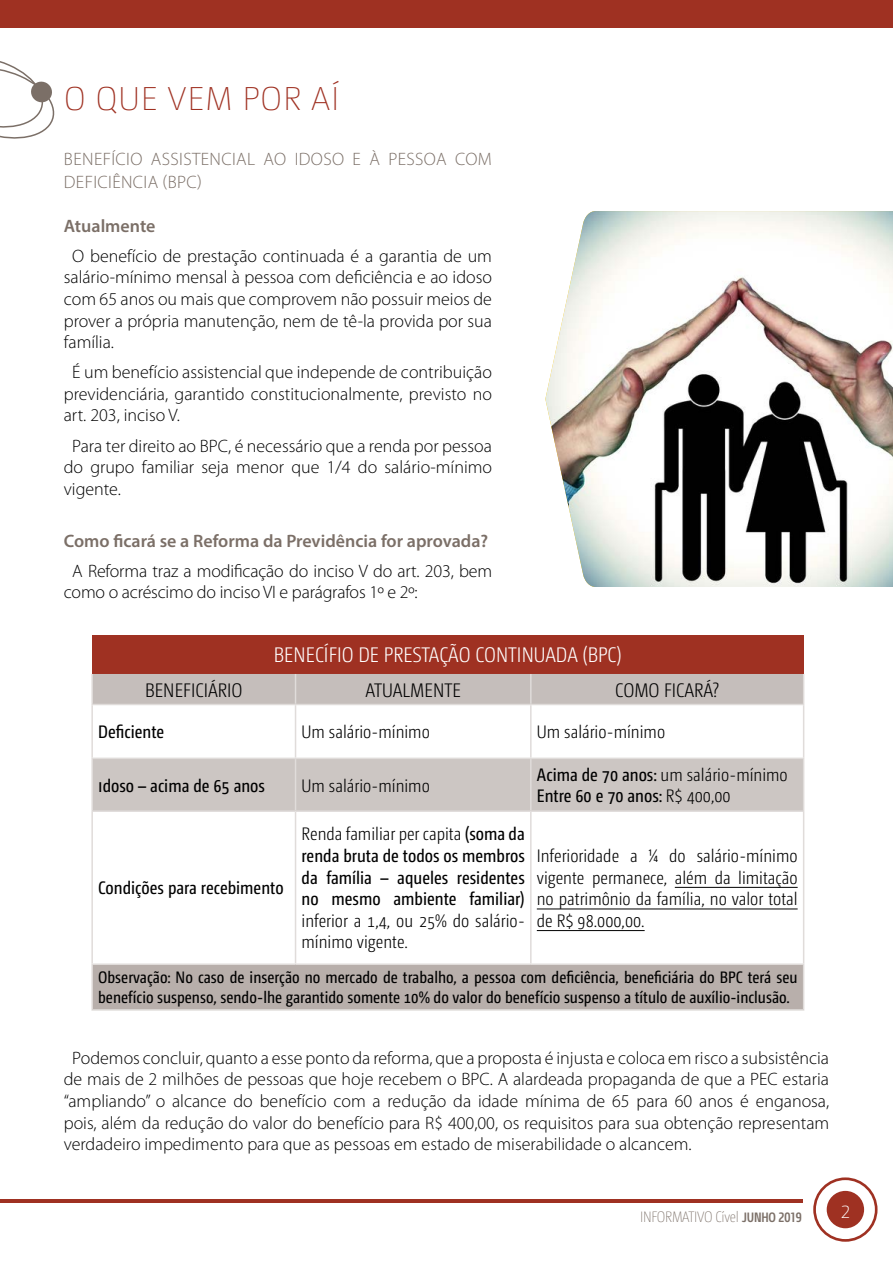
<style>
.page{position:relative;width:893px;height:1263px;background:#fff}
.page>*{position:absolute;margin:0;border:0;box-sizing:border-box;transform-origin:0 0}
.t1{font:200 33px "Camingo Dos Pro";letter-spacing:.025em;color:#9f3122}
.t2{font:200 22.5px "Camingo Dos Pro Cd";color:#fff}
.t3{font:300 21px "Camingo Dos Pro Cd";color:#fff}
.t4{font:300 19.5px "Camingo Dos Pro Cd";color:#000}
.t5{font:300 18px/21.6px "Myriad Pro";color:#000;text-align:justify}
.t6{font:18px/21.6px "Camingo Dos Pro Cd";color:#000}
.t7{font:300 18px/21.6px "Camingo Dos Pro Cd";color:#000}
.t8{font:300 18px/23.4px "Myriad Pro";letter-spacing:.02em;color:#7b6f67}
.t9{font:600 18px "Myriad Pro";color:#7b6f67}
.t10{font:16.5px/19.8px "Camingo Dos Pro Cd";color:#000}
.t11{font:200 15px "Camingo Dos Pro Cd";letter-spacing:-.02em;color:#7b6f67}
.s1{font-weight:300}
.s2{font-family:"Core Sans M57 Cn";font-weight:500;font-size:13.5px}
</style>
<div class="page">
<svg style="left:813px;top:1177px;width:64px;height:65px"></svg>
<hr style="left:0;top:1199px;width:803px;height:3px;background:#9f3122">
<div style="left:0;top:0;width:893px;height:28px;background:#9f3122"></div>
<svg style="left:0;top:61px;width:55px;height:78px"></svg>
<div style="left:92px;top:635px;width:712px;height:39px;background:#9f3122"></div>
<div style="left:93px;top:674px;width:710px;height:30px;background:#c5bebb"></div>
<div style="left:93px;top:759px;width:710px;height:51px;background:#ccc6c3"></div>
<div style="left:92px;top:964px;width:712px;height:46px;background:#b8afab"></div>
<hr style="left:91px;top:674px;width:2px;height:30px;background:#e0dcda">
<hr style="left:295px;top:674px;width:1px;height:30px;background:#e0dcda">
<hr style="left:530px;top:674px;width:2px;height:30px;background:#e0dcda">
<hr style="left:803px;top:674px;width:1px;height:30px;background:#e0dcda">
<hr style="left:91px;top:704px;width:205px;height:1px;background:#e0dcda">
<hr style="left:91px;top:705px;width:2px;height:53px;background:#e0dcda">
<hr style="left:296px;top:704px;width:235px;height:1px;background:#e0dcda">
<hr style="left:295px;top:705px;width:1px;height:53px;background:#e0dcda">
<hr style="left:531px;top:704px;width:273px;height:1px;background:#e0dcda">
<hr style="left:530px;top:705px;width:2px;height:53px;background:#e0dcda">
<hr style="left:803px;top:705px;width:1px;height:53px;background:#e0dcda">
<hr style="left:91px;top:758px;width:205px;height:1px;background:#e0dcda">
<hr style="left:91px;top:759px;width:2px;height:51px;background:#e0dcda">
<hr style="left:296px;top:758px;width:235px;height:1px;background:#e0dcda">
<hr style="left:295px;top:759px;width:1px;height:51px;background:#e0dcda">
<hr style="left:531px;top:758px;width:273px;height:1px;background:#e0dcda">
<hr style="left:530px;top:759px;width:2px;height:51px;background:#e0dcda">
<hr style="left:803px;top:759px;width:1px;height:51px;background:#e0dcda">
<hr style="left:91px;top:810px;width:205px;height:2px;background:#e0dcda">
<hr style="left:91px;top:812px;width:2px;height:151px;background:#e0dcda">
<hr style="left:296px;top:810px;width:235px;height:2px;background:#e0dcda">
<hr style="left:295px;top:812px;width:1px;height:151px;background:#e0dcda">
<hr style="left:531px;top:810px;width:273px;height:2px;background:#e0dcda">
<hr style="left:530px;top:812px;width:2px;height:151px;background:#e0dcda">
<hr style="left:803px;top:812px;width:1px;height:151px;background:#e0dcda">
<hr style="left:91px;top:963px;width:205px;height:2px;background:#e0dcda">
<hr style="left:91px;top:965px;width:2px;height:44px;background:#e0dcda">
<hr style="left:296px;top:963px;width:235px;height:2px;background:#e0dcda">
<hr style="left:531px;top:963px;width:273px;height:2px;background:#e0dcda">
<hr style="left:803px;top:965px;width:1px;height:44px;background:#e0dcda">
<hr style="left:91px;top:1009px;width:205px;height:2px;background:#e0dcda">
<hr style="left:296px;top:1009px;width:235px;height:2px;background:#e0dcda">
<hr style="left:531px;top:1009px;width:273px;height:2px;background:#e0dcda">
<hr style="left:675px;top:887px;width:123px;height:1px;background:#000">
<hr style="left:537px;top:908px;width:261px;height:1px;background:#000">
<hr style="left:537px;top:930px;width:108px;height:1px;background:#000">
<img style="left:545px;top:211px;width:348px;height:376px">
<h1 class="t1" style="left:64px;top:80px;width:277px">O QUE VEM POR AÍ</h1>
<p class="t8" style="left:64px;top:148px;width:429px">BENEFÍCIO ASSISTENCIAL AO IDOSO E À PESSOA COM<br>DEFICIÊNCIA (BPC)</p>
<p class="t9" style="left:64px;top:214px;width:93px">Atualmente</p>
<p class="t5" style="left:64px;top:245px;width:430px;text-indent:8px">O benefício de prestação continuada é a garantia de um salário-mínimo mensal à pessoa com deficiência e ao idoso com 65 anos ou mais que comprovem não possuir meios de prover a própria manutenção, nem de tê-la provida por sua família.</p>
<p class="t5" style="left:64px;top:362px;width:430px;text-indent:8px">É um benefício assistencial que independe de contribuição previdenciária, garantido constitucionalmente, previsto no art. 203, inciso V.</p>
<p class="t5" style="left:64px;top:435px;width:430px;text-indent:8px">Para ter direito ao BPC, é necessário que a renda por pessoa do grupo familiar seja menor que 1/4 do salário-mínimo vigente.</p>
<p class="t9" style="left:64px;top:529px;width:426px">Como ficará se a Reforma da Previdência for aprovada?</p>
<p class="t5" style="left:64px;top:560px;width:430px;text-indent:8px">A Reforma traz a modificação do inciso V do art. 203, bem como o acréscimo do inciso VI e parágrafos 1º e 2º:</p>
<p class="t3" style="left:274px;top:643px;width:350px">BENECÍFIO DE PRESTAÇÃO CONTINUADA (BPC)</p>
<p class="t4" style="left:145px;top:679px;width:99px">BENEFICIÁRIO</p>
<p class="t4" style="left:365px;top:679px;width:97px">ATUALMENTE</p>
<p class="t4" style="left:615px;top:679px;width:105px">COMO FICARÁ?</p>
<p class="t6" style="left:98px;top:721px;width:68px">Deficiente</p>
<p class="t7" style="left:302px;top:721px;width:130px">Um salário-mínimo</p>
<p class="t7" style="left:537px;top:721px;width:130px">Um salário-mínimo</p>
<p class="t6" style="left:98px;top:774px;width:168px">Idoso – acima de 65 anos</p>
<p class="t7" style="left:302px;top:774px;width:130px">Um salário-mínimo</p>
<p class="t6" style="left:537px;top:763px;width:252px">Acima de 70 anos: <span class="s1">um salário-mínimo<br></span>Entre 60 e 70 anos: <span class="s1">R$ 400,00</span></p>
<p class="t6" style="left:98px;top:877px;width:187px">Condições para recebimento</p>
<p class="t6" style="left:302px;top:823px;width:225px;text-align:justify"><span class="s1">Renda familiar per capita</span> (soma da renda bruta de todos os membros da família – aqueles residentes no mesmo ambiente familiar)</p>
<p class="t7" style="left:302px;top:910px;width:225px">inferior a 1,4, ou 25% do salário&shy;mínimo vigente.</p>
<p class="t7" style="left:537px;top:845px;width:262px;text-align:justify">Inferioridade a ¼ do salário-mínimo vigente permanece, além da limitação no patrimônio da família, no valor total de R$ 98.000,00.</p>
<p class="t10" style="left:98px;top:968px;width:701px">Observação: No caso de inserção no mercado de trabalho, a pessoa com deficiência, beneficiária do BPC terá seu benefício suspenso, sendo-lhe garantido somente 10% do valor do benefício suspenso a título de auxílio-inclusão.</p>
<p class="t5" style="left:64px;top:1047px;width:767px;text-indent:8px">Podemos concluir, quanto a esse ponto da reforma, que a proposta é injusta e coloca em risco a subsistência de mais de 2 milhões de pessoas que hoje recebem o BPC. A alardeada propaganda de que a PEC estaria “ampliando” o alcance do benefício com a redução da idade mínima de 65 para 60 anos é enganosa, pois, além da redução do valor do benefício para R$ 400,00, os requisitos para sua obtenção representam verdadeiro impedimento para que as pessoas em estado de miserabilidade o alcancem.</p>
<p class="t11" style="left:640px;top:1209px;width:163px">INFORMATIVO Cível <span class="s2">JUNHO 2019</span></p>
<p class="t2" style="left:840px;top:1198px;width:12px">2</p>
</div>
